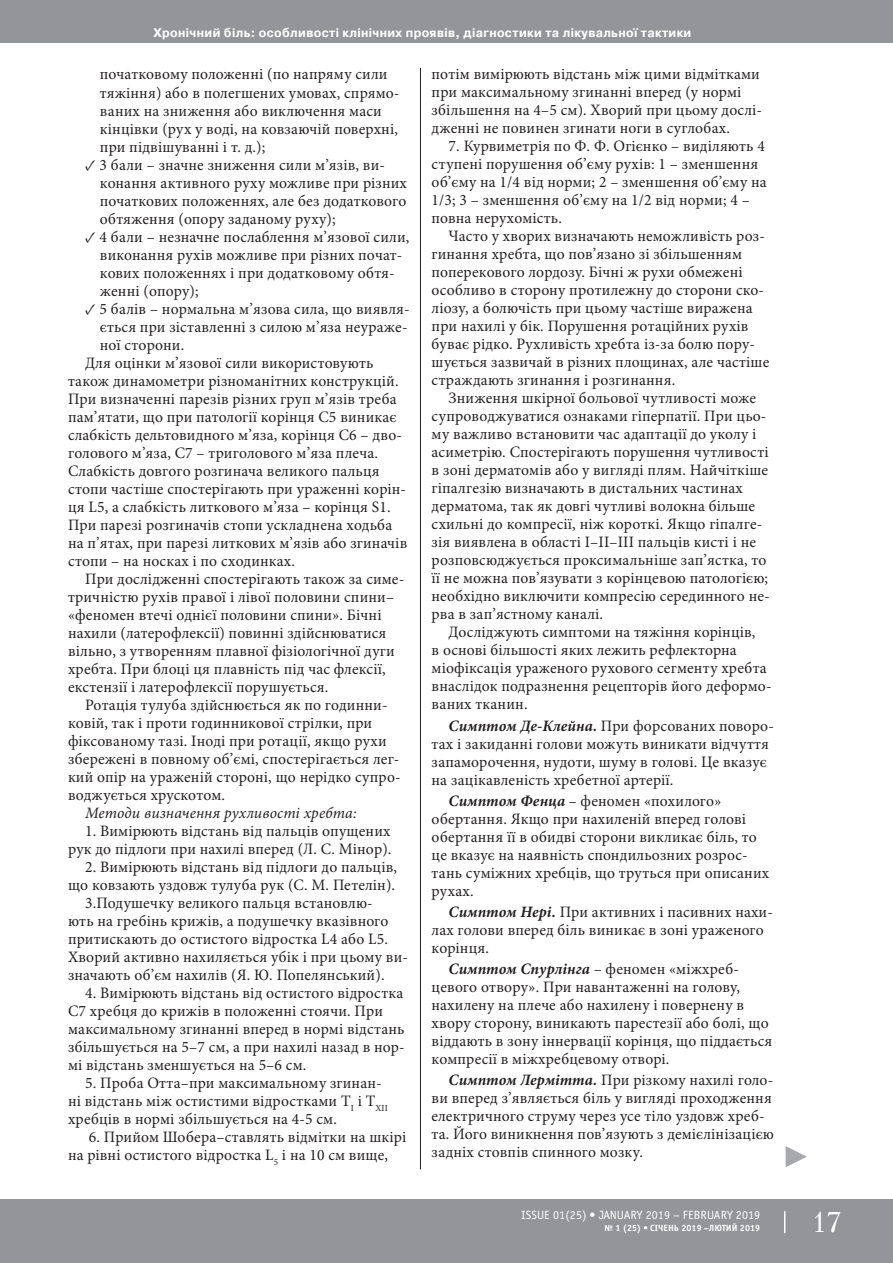
<style>
.page{position:relative;width:893px;height:1263px;background:#fff}
.page>*{position:absolute;margin:0;border:0;box-sizing:border-box;transform-origin:0 0}
.t1{font:28.5px "Petersburg C";color:#fff}
.t2{font:15.9px/18px "Minion Pro";letter-spacing:.01em;color:#231f20}
.t3{font:italic 15.9px "Minion Pro";letter-spacing:.01em;color:#231f20}
.t4{font:700 12.45px "Pragmatica C";letter-spacing:.03em;color:#fff;scale:.96 1}
.t5{font:12px "Officina Sans C";letter-spacing:.01em;color:#fff}
.t6{font:700 9px "Officina Sans C";letter-spacing:.01em;color:#fff}
.s1{font-weight:700;font-style:italic}
.s2{font-style:italic}
</style>
<div class="page">
<div style="left:0;top:0;width:893px;height:43px;background:#939598"></div>
<div style="left:0;top:1199px;width:893px;height:64px;background:#939598"></div>
<svg style="left:784px;top:1211px;width:1px;height:22px"></svg>
<hr style="left:420px;top:68px;width:1px;height:1101px;background:#231f20">
<svg style="left:786px;top:1146px;width:21px;height:21px"></svg>
<p class="t4" style="left:153px;top:26px;width:562px">Хронічний біль: особливості клінічних проявів, діагностики та лікувальної тактики</p>
<p class="t2" style="left:100px;top:65px;width:301px">початковому положенні (по напряму сили тяжіння) або в полегшених умовах, спрямо&shy;ваних на зниження або виключення маси кінцівки (рух у воді, на ковзаючій поверхні, при підвішуванні і т. д.);</p>
<p class="t2" style="left:100px;top:156px;width:309px;text-indent:-15px">✓ 3 бали – значне зниження сили м’язів, ви&shy;конання активного руху можливе при різних початкових положеннях, але без додаткового обтяження (опору заданому руху);</p>
<p class="t2" style="left:100px;top:228px;width:311px;text-indent:-15px">✓ 4 бали – незначне послаблення м’язової сили, виконання рухів можливе при різних почат&shy;кових положеннях і при додатковому обтя&shy;женні (опору);</p>
<p class="t2" style="left:85px;top:300px;width:326px">✓ 5 балів – нормальна м’язова сила, що виявля-</p>
<p class="t2" style="left:100px;top:318px;width:309px">ється при зіставленні з силою м’яза неураже-</p>
<p class="t2" style="left:100px;top:336px;width:86px">ної сторони.</p>
<p class="t2" style="left:85px;top:354px;width:290px">Для оцінки м’язової сили використовують</p>
<p class="t2" style="left:68px;top:372px;width:332px">також динамометри різноманітних конструкцій.</p>
<p class="t2" style="left:68px;top:390px;width:330px">При визначенні парезів різних груп м’язів треба</p>
<p class="t2" style="left:68px;top:408px;width:330px">пам’ятати, що при патології корінця С5 виникає</p>
<p class="t2" style="left:68px;top:426px;width:335px">слабкість дельтовидного м’яза, корінця С6 – дво-</p>
<p class="t2" style="left:68px;top:444px;width:311px">голового м’яза, С7 – триголового м’яза плеча.</p>
<p class="t2" style="left:68px;top:462px;width:313px">Слабкість довгого розгинача великого пальця</p>
<p class="t2" style="left:68px;top:480px;width:340px">стопи частіше спостерігають при ураженні корін-</p>
<p class="t2" style="left:68px;top:498px;width:324px">ця L5, а слабкість литкового м’яза – корінця S1.</p>
<p class="t2" style="left:68px;top:516px;width:326px">При парезі розгиначів стопи ускладнена ходьба</p>
<p class="t2" style="left:68px;top:534px;width:341px">на п’ятах, при парезі литкових м’язів або згиначів</p>
<p class="t2" style="left:68px;top:552px;width:228px">стопи – на носках і по сходинках.</p>
<p class="t2" style="left:85px;top:570px;width:321px">При дослідженні спостерігають також за симе-</p>
<p class="t2" style="left:68px;top:588px;width:328px">тричністю рухів правої і лівої половини спини–</p>
<p class="t2" style="left:68px;top:606px;width:315px">«феномен втечі однієї половини спини». Бічні</p>
<p class="t2" style="left:68px;top:624px;width:320px">нахили (латерофлексії) повинні здійснюватися</p>
<p class="t2" style="left:68px;top:642px;width:328px">вільно, з утворенням плавної фізіологічної дуги</p>
<p class="t2" style="left:68px;top:660px;width:319px">хребта. При блоці ця плавність під час флексії,</p>
<p class="t2" style="left:68px;top:678px;width:262px">екстензії і латерофлексії порушується.</p>
<p class="t2" style="left:85px;top:696px;width:304px">Ротація тулуба здійснюється як по годинни-</p>
<p class="t2" style="left:68px;top:714px;width:306px">ковій, так і проти годинникової стрілки, при</p>
<p class="t2" style="left:68px;top:732px;width:320px">фіксованому тазі. Іноді при ротації, якщо рухи</p>
<p class="t2" style="left:68px;top:750px;width:333px">збережені в повному об’ємі, спостерігається лег-</p>
<p class="t2" style="left:68px;top:768px;width:334px">кий опір на ураженій стороні, що нерідко супро-</p>
<p class="t2" style="left:68px;top:786px;width:159px">воджується хрускотом.</p>
<p class="t3" style="left:85px;top:802px;width:273px">Методи визначення рухливості хребта:</p>
<p class="t2" style="left:68px;top:822px;width:325px;text-align:right">1. Вимірюють відстань від пальців опущених рук до підлоги при нахилі вперед (Л. С. Мінор).</p>
<p class="t2" style="left:85px;top:858px;width:313px">2. Вимірюють відстань від підлоги до пальців,</p>
<p class="t2" style="left:68px;top:876px;width:329px">що ковзають уздовж тулуба рук (С. М. Петелін).</p>
<p class="t2" style="left:85px;top:894px;width:289px">3.Подушечку великого пальця встановлю-</p>
<p class="t2" style="left:68px;top:912px;width:322px">ють на гребінь крижів, а подушечку вказівного</p>
<p class="t2" style="left:68px;top:930px;width:321px">притискають до остистого відростка L4 або L5.</p>
<p class="t2" style="left:68px;top:948px;width:341px">Хворий активно нахиляється убік і при цьому ви-</p>
<p class="t2" style="left:68px;top:966px;width:318px">значають об’єм нахилів (Я. Ю. Попелянський).</p>
<p class="t2" style="left:68px;top:984px;width:338px;text-indent:17px">4. Вимірюють відстань від остистого відростка С7 хребця до крижів в положенні стоячи. При максимальному згинанні вперед в нормі відстань збільшується на 5–7 см, а при нахилі назад в нор&shy;мі відстань зменшується на 5–6 см.</p>
<p class="t2" style="left:68px;top:1074px;width:321px;text-indent:17px">5. Проба Отта–при максимальному згинан&shy;ні відстань між остистими відростками Т<sub>I</sub> і Т<sub>XII </sub>хребців в нормі збільшується на 4-5 см.</p>
<p class="t2" style="left:68px;top:1128px;width:340px;text-indent:21px">6. Прийом Шобера–ставлять відмітки на шкірі на рівні остистого відростка L<sub>5</sub> і на 10 см вище,</p>
<p class="t2" style="left:432px;top:65px;width:332px">потім вимірюють відстань між цими відмітками при максимальному згинанні вперед (у нормі збільшення на 4–5 см). Хворий при цьому дослі&shy;дженні не повинен згинати ноги в суглобах.</p>
<p class="t2" style="left:432px;top:137px;width:336px;text-indent:17px">7. Курвиметрія по Ф. Ф. Огієнко – виділяють 4 ступені порушення об’єму рухів: 1 – зменшення об’єму на 1/4 від норми; 2 – зменшення об’єму на 1/3; 3 – зменшення об’єму на 1/2 від норми; 4 – повна нерухомість.</p>
<p class="t2" style="left:432px;top:227px;width:339px;text-indent:17px">Часто у хворих визначають неможливість роз&shy;гинання хребта, що пов’язано зі збільшенням поперекового лордозу. Бічні ж рухи обмежені особливо в сторону протилежну до сторони ско&shy;ліозу, а болючість при цьому частіше виражена при нахилі у бік. Порушення ротаційних рухів буває рідко. Рухливість хребта із-за болю пору&shy;шується зазвичай в різних площинах, але частіше страждають згинання і розгинання.</p>
<p class="t2" style="left:432px;top:389px;width:340px;text-indent:17px">Зниження шкірної больової чутливості може супроводжуватися ознаками гіперпатії. При цьо&shy;му важливо встановити час адаптації до уколу і асиметрію. Спостерігають порушення чутливості в зоні дерматомів або у вигляді плям. Найчіткіше гіпалгезію визначають в дистальних частинах дерматома, так як довгі чутливі волокна більше схильні до компресії, ніж короткі. Якщо гіпалге&shy;зія виявлена в області I–II–III пальців кисті і не розповсюджується проксимальніше зап’ястка, то її не можна пов’язувати з корінцевою патологією; необхідно виключити компресію серединного не&shy;рва в зап’ястному каналі.</p>
<p class="t2" style="left:432px;top:623px;width:341px;text-indent:17px">Досліджують симптоми на тяжіння корінців,<br>в основі більшості яких лежить рефлекторна міофіксація ураженого рухового сегменту хребта внаслідок подразнення рецепторів його деформо&shy;ваних тканин.</p>
<p class="t2" style="left:432px;top:716px;width:344px;text-indent:17px"><span class="s1">Симптом Де-Клейна.</span> При форсованих поворо&shy;тах і закиданні голови можуть виникати відчуття запаморочення, нудоти, шуму в голові. Це вказує на зацікавленість хребетної артерії.</p>
<p class="t2" style="left:432px;top:792px;width:339px;text-indent:17px"><span class="s1">Симптом Фенца</span> <span class="s2">–</span> феномен «похилого» обертання. Якщо при нахиленій вперед голові обертання її в обидві сторони викликає біль, то це вказує на наявність спондильозних розрос&shy;тань суміжних хребців, що труться при описаних рухах.</p>
<p class="t2" style="left:432px;top:903px;width:343px;text-indent:17px"><span class="s1">Симптом Нері.</span> При активних і пасивних нахи&shy;лах голови вперед біль виникає в зоні ураженого корінця.</p>
<p class="t2" style="left:432px;top:960px;width:342px;text-indent:17px"><span class="s1">Симптом Спурлінга</span> – феномен «міжхреб&shy;цевого отвору». При навантаженні на голову, нахилену на плече або нахилену і повернену в хвору сторону, виникають парестезії або болі, що віддають в зону іннервації корінця, що піддається компресії в міжхребцевому отворі.</p>
<p class="t2" style="left:432px;top:1071px;width:344px;text-indent:17px"><span class="s1">Симптом Лермітта.</span> При різкому нахилі голо&shy;ви вперед з’являється біль у вигляді проходження електричного струму через усе тіло уздовж хреб&shy;та. Його виникнення пов’язують з демієлінізацією задніх стовпів спинного мозку.</p>
<p class="t5" style="left:521px;top:1209px;width:241px">ISSUE 01(25) • JANUARY 2019 – FEBRUARY 2019</p>
<p class="t6" style="left:604px;top:1223px;width:157px">№ 1 (25) • СІЧЕНЬ 2019 –ЛЮТИЙ 2019</p>
<h1 class="t1" style="left:812px;top:1205px;width:31px">17</h1>
</div>
